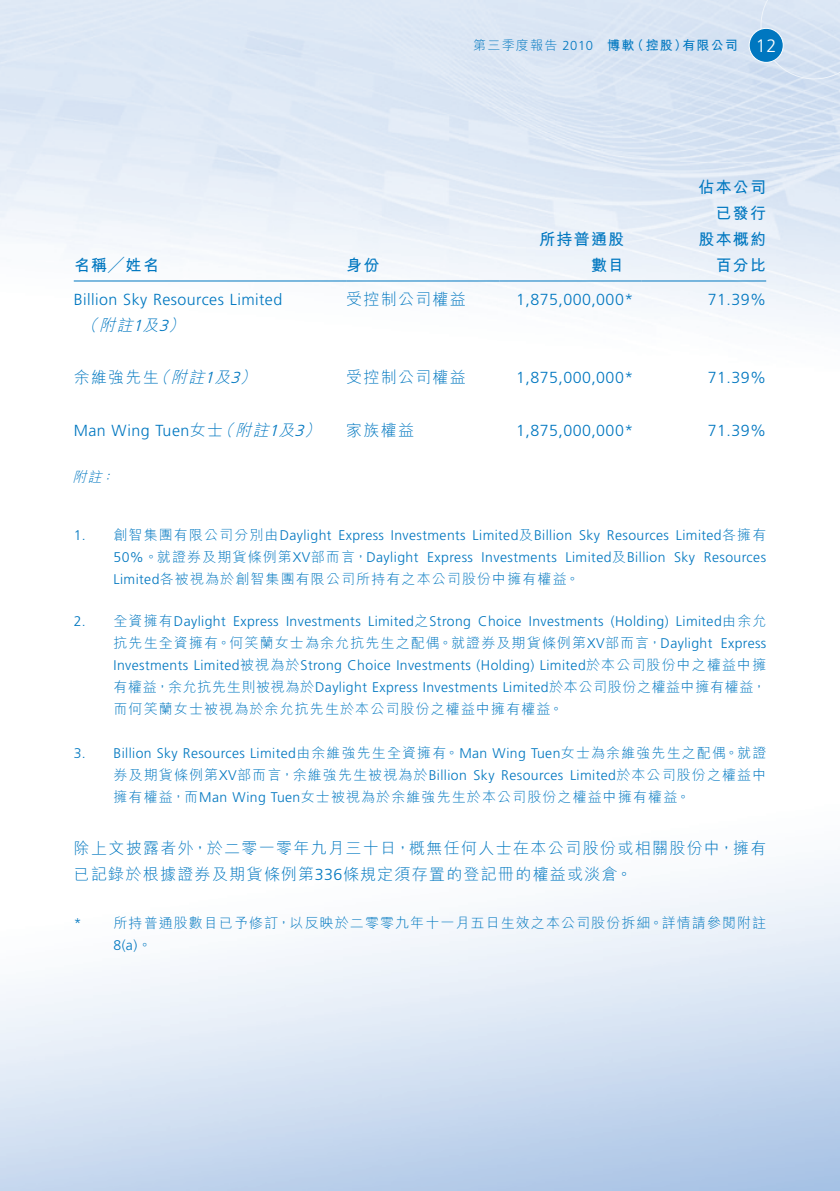
<style>
.page{position:relative;width:840px;height:1191px;background:#fff}
.page>*{position:absolute;margin:0;border:0;box-sizing:border-box;transform-origin:0 0}
.t1{font:300 18px "Frutiger LT Std";color:#fff}
.t2{font:300 16px "Frutiger LT Std";letter-spacing:.03em;color:#0077c0}
.t3{font:300 16px/26px "M Hei HK";letter-spacing:.08em;color:#0077c0}
.t4{font:700 16px/26px "M Hei HK";letter-spacing:.08em;color:#0077c0;text-align:right}
.t5{font:italic 300 16px "M Hei HK";color:#0077c0}
.t6{font:300 14px/22px "Frutiger LT Std";letter-spacing:.03em;color:#0077c0}
.t7{font:300 14px/22px "M Hei HK";letter-spacing:.08em;color:#0077c0}
.t8{font:italic 300 14px "M Hei HK";color:#0077c0}
.t9{font:700 13px "M Hei HK";letter-spacing:.09em;color:#0077c0}
.t10{font:300 13px "M Hei HK";letter-spacing:.095em;color:#0077c0}
.s1{font-family:"Frutiger LT Std"}
.s2{font-family:"M Hei HK"}
</style>
<div class="page">
<svg style="left:760px;top:0;width:79px;height:79px;background:#d6e2f2"></svg>
<div style="left:748px;top:28px;width:34px;height:34px;background:#0077c0;border-radius:50%"></div>
<div style="left:748px;top:28px;width:35px;height:35px;border:1px solid #fff;border-radius:50%"></div>
<img style="left:0;top:0;width:1px;height:1191px">
<hr style="left:74px;top:280px;width:272px;height:1px;background:#0077c0">
<hr style="left:346px;top:280px;width:153px;height:1px;background:#0077c0">
<hr style="left:499px;top:280px;width:142px;height:1px;background:#0077c0">
<hr style="left:641px;top:280px;width:124px;height:1px;background:#0077c0">
<p class="t10" style="left:473px;top:39px;width:121px">第三季度報告 <span class="s1">2010</span></p>
<p class="t9" style="left:630px;top:36px;width:58px">（控股）</p>
<p class="t9" style="left:682px;top:36px;width:57px">有限公司</p>
<p class="t9" style="left:606px;top:36px;width:29px">博軟</p>
<p class="t1" style="left:755px;top:36px;width:22px">12</p>
<p class="t4" style="left:74px;top:251px;width:86px">名稱╱姓名</p>
<p class="t4" style="left:346px;top:251px;width:35px">身份</p>
<p class="t4" style="left:539px;top:225px;width:86px">所持普通股數目</p>
<p class="t4" style="left:698px;top:173px;width:69px">佔本公司已發行股本概約百分比</p>
<p class="t2" style="left:74px;top:291px;width:210px">Billion Sky Resources Limited</p>
<p class="t5" style="left:159px;top:317px;width:31px">(<span class="s1">3</span></p>
<p class="t5" style="left:81px;top:317px;width:57px">（附註</p>
<p class="t5" style="left:133px;top:317px;width:31px">及<span class="s1">1</span></p>
<p class="t3" style="left:346px;top:286px;width:121px">受控制公司權益</p>
<p class="t2" style="left:516px;top:291px;width:119px">1,875,000,000*</p>
<p class="t2" style="left:707px;top:291px;width:60px">71.39%</p>
<p class="t5" style="left:153px;top:369px;width:57px">（附註</p>
<p class="t5" style="left:230px;top:369px;width:31px">）<span class="s1">3</span></p>
<p class="t3" style="left:74px;top:364px;width:86px">余維強先生</p>
<p class="t5" style="left:204px;top:369px;width:31px">及<span class="s1">1</span></p>
<p class="t3" style="left:346px;top:364px;width:121px">受控制公司權益</p>
<p class="t2" style="left:516px;top:369px;width:119px">1,875,000,000*</p>
<p class="t2" style="left:707px;top:369px;width:60px">71.39%</p>
<p class="t5" style="left:217px;top:421px;width:57px">（附註</p>
<p class="t5" style="left:294px;top:421px;width:31px">）<span class="s1">3</span></p>
<p class="t2" style="left:74px;top:421px;width:151px">Man Wing Tuen<span class="s2">女士</span></p>
<p class="t8" style="left:100px;top:469px;width:19px">：</p>
<p class="t5" style="left:269px;top:421px;width:31px">及<span class="s1">1</span></p>
<p class="t8" style="left:72px;top:469px;width:34px">附註</p>
<p class="t3" style="left:346px;top:416px;width:69px">家族權益</p>
<p class="t2" style="left:516px;top:421px;width:119px">1,875,000,000*</p>
<p class="t2" style="left:707px;top:421px;width:60px">71.39%</p>
<p class="t6" style="left:74px;top:524px;width:14px">1.</p>
<p class="t7" style="left:113px;top:523px;width:219px">創智集團有限公司分別由<span class="s1">Daylight</span></p>
<p class="t6" style="left:338px;top:524px;width:47px">Express</p>
<p class="t6" style="left:390px;top:524px;width:76px">Investments</p>
<p class="t6" style="left:472px;top:524px;width:101px">Limited<span class="s2">及</span>Billion</p>
<p class="t6" style="left:578px;top:524px;width:22px">Sky</p>
<p class="t6" style="left:606px;top:524px;width:64px">Resources</p>
<p class="t6" style="left:675px;top:524px;width:92px">Limited<span class="s2">各擁有</span></p>
<p class="t6" style="left:74px;top:610px;width:14px">2.</p>
<p class="t6" style="left:74px;top:742px;width:14px">3.</p>
<p class="t7" style="left:113px;top:545px;width:467px"><span class="s1">50%</span>。就證券及期貨條例第<span class="s1">XV</span>部而言，<span class="s1">Daylight<br>Limited</span>各被視為於創智集團有限公司所持有之本公司股份中擁有權益。</p>
<p class="t6" style="left:565px;top:546px;width:102px">Limited<span class="s2">及</span>Billion</p>
<p class="t6" style="left:427px;top:546px;width:47px">Express</p>
<p class="t6" style="left:481px;top:546px;width:77px">Investments</p>
<p class="t6" style="left:673px;top:546px;width:23px">Sky</p>
<p class="t6" style="left:703px;top:546px;width:64px">Resources</p>
<p class="t6" style="left:113px;top:610px;width:114px"><span class="s2">全資擁有</span>Daylight</p>
<p class="t6" style="left:233px;top:610px;width:47px">Express</p>
<p class="t6" style="left:286px;top:610px;width:76px">Investments</p>
<p class="t6" style="left:368px;top:610px;width:104px">Limited<span class="s2">之</span>Strong</p>
<p class="t6" style="left:478px;top:610px;width:45px">Choice</p>
<p class="t6" style="left:528px;top:610px;width:76px">Investments</p>
<p class="t6" style="left:610px;top:610px;width:59px">(Holding)</p>
<p class="t6" style="left:675px;top:610px;width:92px">Limited<span class="s2">由余允</span></p>
<p class="t7" style="left:113px;top:631px;width:600px">抗先生全資擁有。何笑蘭女士為余允抗先生之配偶。就證券及期貨條例第<span class="s1">XV</span>部而言，<span class="s1">Daylight</span></p>
<p class="t6" style="left:113px;top:654px;width:654px">Investments Limited<span class="s2">被視為於</span>Strong Choice Investments (Holding) Limited<span class="s2">於本公司股份中之權益中擁有權益，余允抗先生則被視為於</span>Daylight Express Investments Limited<span class="s2">於本公司股份之權益中擁有權益，</span></p>
<p class="t7" style="left:113px;top:697px;width:451px">而何笑蘭女士被視為於余允抗先生於本公司股份之權益中擁有權益。</p>
<p class="t6" style="left:113px;top:742px;width:654px">Billion Sky Resources Limited<span class="s2">由余維強先生全資擁有。</span>Man Wing Tuen<span class="s2">女士為余維強先生之配偶。就證</span></p>
<p class="t6" style="left:720px;top:632px;width:47px">Express</p>
<p class="t7" style="left:113px;top:763px;width:577px">券及期貨條例第<span class="s1">XV</span>部而言，余維強先生被視為於<span class="s1">Billion<br></span>擁有權益，而<span class="s1">Man Wing Tuen</span>女士被視為於余維強先生於本公司股份之權益中擁有權益。</p>
<p class="t3" style="left:74px;top:834px;width:693px">除上文披露者外，於二零一零年九月三十日，概無任何人士在本公司股份或相關股份中，擁有已記錄於根據證券及期貨條例第<span class="s1">336</span>條規定須存置的登記冊的權益或淡倉。</p>
<p class="t7" style="left:113px;top:911px;width:654px">所持普通股數目已予修訂，以反映於二零零九年十一月五日生效之本公司股份拆細。詳情請參閱附註</p>
<p class="t7" style="left:569px;top:763px;width:198px"><span class="s1">Limited</span>於本公司股份之權益中</p>
<p class="t6" style="left:473px;top:764px;width:22px">Sky</p>
<p class="t6" style="left:501px;top:764px;width:64px">Resources</p>
<p class="t6" style="left:74px;top:912px;width:9px">*</p>
<p class="t6" style="left:113px;top:934px;width:40px"><span class="s2">。</span>(a(8</p>
</div>
